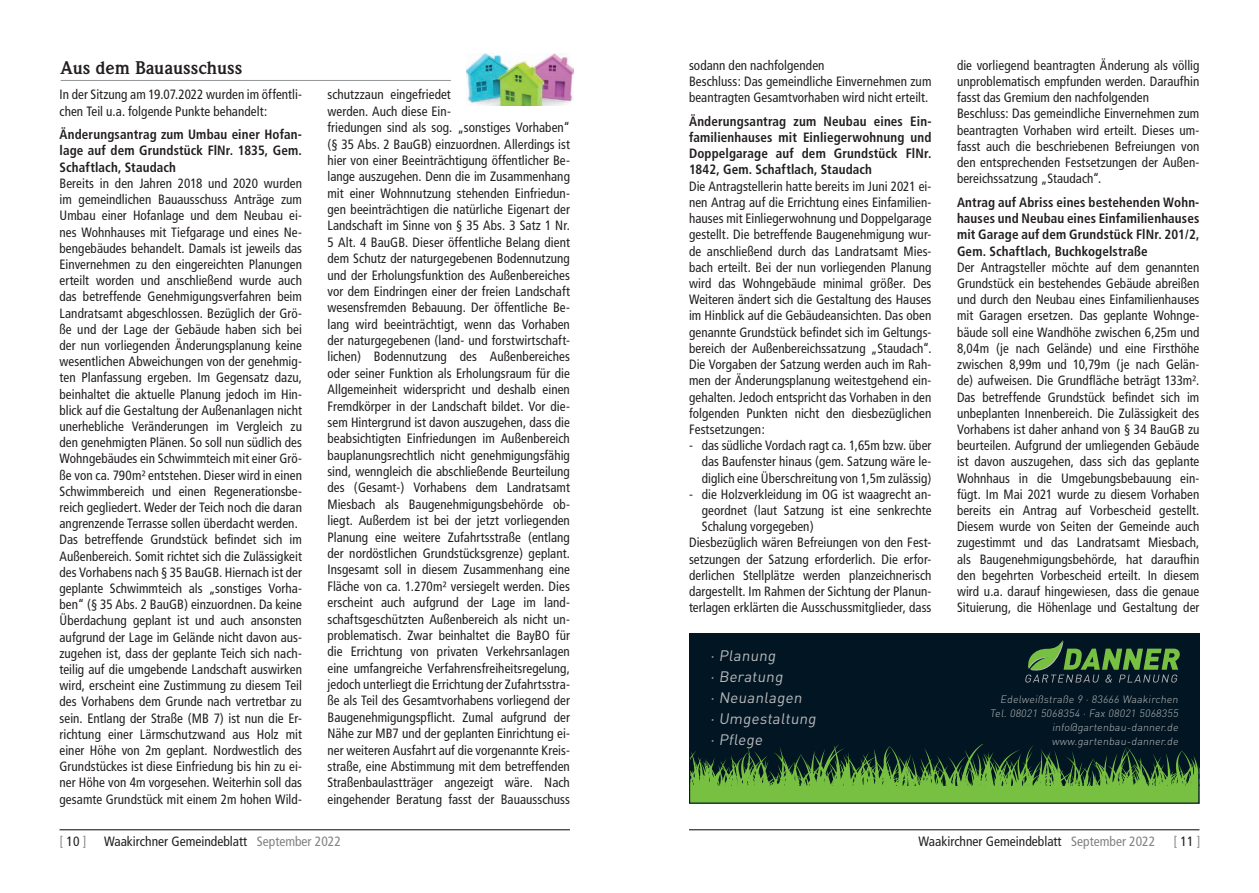
<style>
.page{position:relative;width:1259px;height:893px;background:#fff}
.page>*{position:absolute;margin:0;border:0;box-sizing:border-box;transform-origin:0 0}
.t1{font:700 18px "Weidemann";color:#231f20}
.t2{font:15px/21px "DIN";color:#bab9bc}
.t3{font:condensed 13.5px/16.2px "Frutiger";letter-spacing:.005em;color:#231f20}
.t4{font:700 condensed 13.5px/16.2px "Frutiger";letter-spacing:.01em;color:#231f20;text-align:justify}
.t5{font:condensed 13.5px "Frutiger";color:#808285}
.t6{font:300 10.5px/13.8px "DIN";color:#bab9bc;text-align:right}
.s1{color:#231f20}
.s2{color:#808285}
</style>
<div class="page">
<hr style="left:60px;top:829px;width:510px;height:1px;background:#231f20">
<hr style="left:689px;top:829px;width:510px;height:1px;background:#231f20">
<img style="left:466px;top:53px;width:107px;height:53px">
<hr style="left:61px;top:80px;width:390px;height:1px;background:#939598">
<div style="left:689px;top:634px;width:510px;height:170px;background:#011622"></div>
<svg style="left:691px;top:744px;width:506px;height:43px"></svg>
<div style="left:689px;top:787px;width:510px;height:17px;background:#78c042"></div>
<svg style="left:1025px;top:640px;width:155px;height:43px"></svg>
<div style="left:689px;top:634px;width:510px;height:170px;border:1px solid #011622"></div>
<h1 class="t1" style="left:61px;top:57px;width:183px">Aus dem Bauausschuss</h1>
<p class="t3" style="left:689px;top:57px;width:244px">sodann den nachfolgenden<br>Beschluss: Das gemeindliche Einvernehmen zum beantragten Gesamtvorhaben wird nicht erteilt.</p>
<p class="t4" style="left:689px;top:113px;width:244px">Änderungsantrag zum Neubau eines Ein&shy;familienhauses mit Einliegerwohnung und Doppelgarage auf dem Grundstück FlNr.<br>1842, Gem. Schaftlach, Staudach</p>
<p class="t3" style="left:689px;top:178px;width:244px;text-align:justify">Die Antragstellerin hatte bereits im Juni 2021 ei&shy;nen Antrag auf die Errichtung eines Einfamilien&shy;hauses mit Einliegerwohnung und Doppelgarage gestellt. Die betreffende Baugenehmigung wur&shy;de anschließend durch das Landratsamt Mies&shy;bach erteilt. Bei der nun vorliegenden Planung wird das Wohngebäude minimal größer. Des Weiteren ändert sich die Gestaltung des Hauses im Hinblick auf die Gebäudeansichten. Das oben genannte Grundstück befindet sich im Geltungs&shy;bereich der Außenbereichssatzung „Staudach“.<br>Die Vorgaben der Satzung werden auch im Rah&shy;men der Änderungsplanung weitestgehend ein&shy;gehalten. Jedoch entspricht das Vorhaben in den folgenden Punkten nicht den diesbezüglichen Festsetzungen:</p>
<p class="t3" style="left:702px;top:437px;width:231px;text-align:justify;text-indent:-13px">- das südliche Vordach ragt ca. 1,65m bzw. über das Baufenster hinaus (gem. Satzung wäre le&shy;diglich eine Überschreitung von 1,5m zulässig)</p>
<p class="t3" style="left:689px;top:486px;width:244px">- die Holzverkleidung im OG ist waagrecht an-</p>
<p class="t3" style="left:702px;top:502px;width:231px">geordnet (laut Satzung ist eine senkrechte</p>
<p class="t3" style="left:702px;top:519px;width:113px">Schalung vorgegeben)</p>
<p class="t3" style="left:689px;top:535px;width:244px">Diesbezüglich wären Befreiungen von den Fest-</p>
<p class="t3" style="left:689px;top:551px;width:244px">setzungen der Satzung erforderlich. Die erfor-</p>
<p class="t3" style="left:689px;top:567px;width:244px">derlichen Stellplätze werden planzeichnerisch</p>
<p class="t3" style="left:689px;top:583px;width:244px">dargestellt. Im Rahmen der Sichtung der Planun-</p>
<p class="t3" style="left:689px;top:600px;width:244px">terlagen erklärten die Ausschussmitglieder, dass</p>
<p class="t3" style="left:60px;top:87px;width:244px">In der Sitzung am 19.07.2022 wurden im öffentli&shy;chen Teil u.a. folgende Punkte behandelt:</p>
<p class="t4" style="left:60px;top:127px;width:244px">Änderungsantrag zum Umbau einer Hofan&shy;lage auf dem Grundstück FlNr. 1835, Gem.<br>Schaftlach, Staudach</p>
<p class="t3" style="left:60px;top:175px;width:244px">Bereits in den Jahren 2018 und 2020 wurden im gemeindlichen Bauausschuss Anträge zum Umbau einer Hofanlage und dem Neubau ei&shy;nes Wohnhauses mit Tiefgarage und eines Ne&shy;bengebäudes behandelt. Damals ist jeweils das Einvernehmen zu den eingereichten Planungen erteilt worden und anschließend wurde auch das betreffende Genehmigungsverfahren beim Landratsamt abgeschlossen. Bezüglich der Grö&shy;ße und der Lage der Gebäude haben sich bei der nun vorliegenden Änderungsplanung keine wesentlichen Abweichungen von der genehmig&shy;ten Planfassung ergeben. Im Gegensatz dazu, beinhaltet die aktuelle Planung jedoch im Hin&shy;blick auf die Gestaltung der Außenanlagen nicht unerhebliche Veränderungen im Vergleich zu den genehmigten Plänen. So soll nun südlich des Wohngebäudes ein Schwimmteich mit einer Grö&shy;ße von ca. 790m² entstehen. Dieser wird in einen Schwimmbereich und einen Regenerationsbe&shy;reich gegliedert. Weder der Teich noch die daran angrenzende Terrasse sollen überdacht werden.<br>Das betreffende Grundstück befindet sich im Außenbereich. Somit richtet sich die Zulässigkeit des Vorhabens nach § 35 BauGB. Hiernach ist der geplante Schwimmteich als „sonstiges Vorha&shy;ben“ (§ 35 Abs. 2 BauGB) einzuordnen. Da keine Überdachung geplant ist und auch ansonsten aufgrund der Lage im Gelände nicht davon aus&shy;zugehen ist, dass der geplante Teich sich nach&shy;teilig auf die umgebende Landschaft auswirken wird, erscheint eine Zustimmung zu diesem Teil des Vorhabens dem Grunde nach vertretbar zu sein. Entlang der Straße (MB 7) ist nun die Er&shy;richtung einer Lärmschutzwand aus Holz mit einer Höhe von 2m geplant. Nordwestlich des Grundstückes ist diese Einfriedung bis hin zu ei&shy;ner Höhe von 4m vorgesehen. Weiterhin soll das gesamte Grundstück mit einem 2m hohen Wild-</p>
<p class="t3" style="left:327px;top:87px;width:244px">schutzzaun eingefriedet<br>werden. Auch diese Ein-<br>friedungen sind als sog. „sonstiges Vorhaben“ (§ 35 Abs. 2 BauGB) einzuordnen. Allerdings ist hier von einer Beeinträchtigung öffentlicher Be&shy;lange auszugehen. Denn die im Zusammenhang mit einer Wohnnutzung stehenden Einfriedun&shy;gen beeinträchtigen die natürliche Eigenart der Landschaft im Sinne von § 35 Abs. 3 Satz 1 Nr.<br>5 Alt. 4 BauGB. Dieser öffentliche Belang dient dem Schutz der naturgegebenen Bodennutzung und der Erholungsfunktion des Außenbereiches vor dem Eindringen einer der freien Landschaft wesensfremden Bebauung. Der öffentliche Be&shy;lang wird beeinträchtigt, wenn das Vorhaben der naturgegebenen (land- und forstwirtschaft&shy;lichen) Bodennutzung des Außenbereiches oder seiner Funktion als Erholungsraum für die Allgemeinheit widerspricht und deshalb einen Fremdkörper in der Landschaft bildet. Vor die&shy;sem Hintergrund ist davon auszugehen, dass die beabsichtigten Einfriedungen im Außenbereich bauplanungsrechtlich nicht genehmigungsfähig sind, wenngleich die abschließende Beurteilung des (Gesamt-) Vorhabens dem Landratsamt Miesbach als Baugenehmigungsbehörde ob&shy;liegt. Außerdem ist bei der jetzt vorliegenden Planung eine weitere Zufahrtsstraße (entlang der nordöstlichen Grundstücksgrenze) geplant.<br>Insgesamt soll in diesem Zusammenhang eine Fläche von ca. 1.270m² versiegelt werden. Dies erscheint auch aufgrund der Lage im land&shy;schaftsgeschützten Außenbereich als nicht un&shy;problematisch. Zwar beinhaltet die BayBO für die Errichtung von privaten Verkehrsanlagen eine umfangreiche Verfahrensfreiheitsregelung, jedoch unterliegt die Errichtung der Zufahrtsstra&shy;ße als Teil des Gesamtvorhabens vorliegend der Baugenehmigungspflicht. Zumal aufgrund der Nähe zur MB7 und der geplanten Einrichtung ei&shy;ner weiteren Ausfahrt auf die vorgenannte Kreis&shy;straße, eine Abstimmung mit dem betreffenden Straßenbaulastträger angezeigt wäre. Nach eingehender Beratung fasst der Bauausschuss</p>
<p class="t2" style="left:710px;top:645px;width:110px">· Planung<br>· Beratung<br>· Neuanlagen<br>· Umgestaltung · Pflege</p>
<p class="t3" style="left:957px;top:57px;width:244px">die vorliegend beantragten Änderung als völlig unproblematisch empfunden werden. Daraufhin fasst das Gremium den nachfolgenden Beschluss: Das gemeindliche Einvernehmen zum beantragten Vorhaben wird erteilt. Dieses um&shy;fasst auch die beschriebenen Befreiungen von den entsprechenden Festsetzungen der Außen&shy;bereichssatzung „Staudach“.</p>
<p class="t4" style="left:957px;top:194px;width:244px">Antrag auf Abriss eines bestehenden Wohn&shy;hauses und Neubau eines Einfamilienhauses mit Garage auf dem Grundstück FlNr. 201/2, Gem. Schaftlach, Buchkogelstraße</p>
<p class="t3" style="left:957px;top:259px;width:244px;text-align:justify">Der Antragsteller möchte auf dem genannten Grundstück ein bestehendes Gebäude abreißen und durch den Neubau eines Einfamilienhauses mit Garagen ersetzen. Das geplante Wohnge&shy;bäude soll eine Wandhöhe zwischen 6,25m und 8,04m (je nach Gelände) und eine Firsthöhe zwischen 8,99m und 10,79m (je nach Gelän&shy;de) aufweisen. Die Grundfläche beträgt 133m².<br>Das betreffende Grundstück befindet sich im unbeplanten Innenbereich. Die Zulässigkeit des Vorhabens ist daher anhand von § 34 BauGB zu beurteilen. Aufgrund der umliegenden Gebäude ist davon auszugehen, dass sich das geplante Wohnhaus in die Umgebungsbebauung ein&shy;fügt. Im Mai 2021 wurde zu diesem Vorhaben bereits ein Antrag auf Vorbescheid gestellt.<br>Diesem wurde von Seiten der Gemeinde auch zugestimmt und das Landratsamt Miesbach, als Baugenehmigungsbehörde, hat daraufhin den begehrten Vorbescheid erteilt. In diesem wird u.a. darauf hingewiesen, dass die genaue Situierung, die Höhenlage und Gestaltung der</p>
<p class="t6" style="left:990px;top:692px;width:191px">Edelweißstraße 9 · 83666 Waakirchen<br>Tel. 08021 5068354 · Fax 08021 5068355 info@gartenbau-danner.de www.gartenbau-danner.de</p>
<p class="t5" style="left:60px;top:833px;width:29px">[<span class="s1">10</span>]</p>
<p class="t3" style="left:104px;top:833px;width:238px">Waakirchner Gemeindeblatt <span class="s2">September 2022</span></p>
<p class="t3" style="left:918px;top:833px;width:238px">Waakirchner Gemeindeblatt <span class="s2">September 2022</span></p>
<p class="t5" style="left:1173px;top:833px;width:29px">[<span class="s1">11</span>]</p>
</div>
